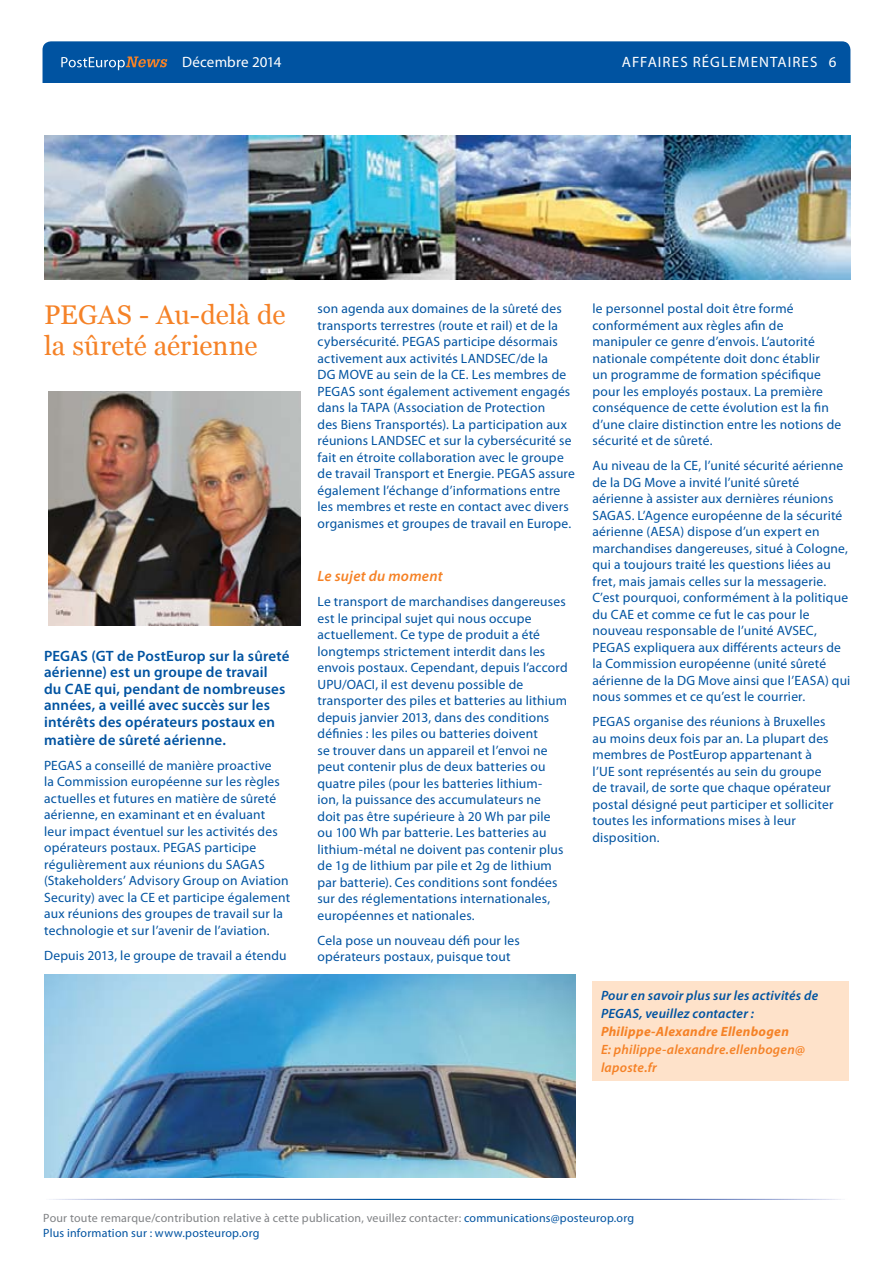
<style>
.page{position:relative;width:893px;height:1263px;background:#fff}
.page>*{position:absolute;margin:0;border:0;box-sizing:border-box;transform-origin:0 0}
.t1{font:27px/31.5px "Georgia";color:#f58227}
.t2{font:600 15px/16.5px "Myriad Pro";letter-spacing:.01em;color:#0053a1}
.t3{font:15px "Myriad Pro";letter-spacing:.01em;color:#fff}
.t4{font:italic 600 15px "Myriad Pro";letter-spacing:.015em;color:#f58227}
.t5{font:13.5px/16.5px "Myriad Pro";letter-spacing:.015em;color:#0053a1}
.t6{font:italic 600 13.5px/18px "Myriad Pro";letter-spacing:.02em;color:#0053a1}
.t7{font:italic 600 13.5px/18px "Myriad Pro";letter-spacing:.02em;color:#f58227}
.t8{font:italic 700 13.5px "Myriad Pro";letter-spacing:.02em;color:#f58227}
.t9{font:12px/15px "Myriad Pro";letter-spacing:.015em;color:#808285}
.s1{color:#0053a1}
</style>
<div class="page">
<div style="left:43px;top:41px;width:807px;height:57px;background:#0053a1;border-radius:9px"></div>
<div style="left:37px;top:83px;width:823px;height:17px;background:#fff"></div>
<svg style="left:61px;top:56px;width:106px;height:14px"></svg>
<div style="left:592px;top:981px;width:257px;height:100px;background:#fee2ca"></div>
<img style="left:44px;top:136px;width:806px;height:144px">
<img style="left:48px;top:391px;width:252px;height:234px">
<img style="left:44px;top:975px;width:531px;height:203px">
<p class="t3" style="left:622px;top:53px;width:19px">Affaires</p>
<p class="t3" style="left:693px;top:53px;width:10px">réglementaires</p>
<p class="t3" style="left:182px;top:53px;width:101px">Décembre 2014</p>
<p class="t3" style="left:829px;top:52px;width:9px">6</p>
<h1 class="t1" style="left:44px;top:299px;width:243px">PEGAS - Au-delà de la sûreté aérienne</h1>
<p class="t2" style="left:44px;top:647px;width:247px">PEGAS (GT de PostEurop sur la sûreté aérienne) est un groupe de travail<br>du CAE qui, pendant de nombreuses années, a veillé avec succès sur les intérêts des opérateurs postaux en</p>
<p class="t2" style="left:44px;top:731px;width:183px">matière de sûreté aérienne.</p>
<p class="t5" style="left:44px;top:757px;width:247px">PEGAS a conseillé de manière proactive<br>la Commission européenne sur les règles actuelles et futures en matière de sûreté aérienne, en examinant et en évaluant leur impact éventuel sur les activités des opérateurs postaux. PEGAS participe régulièrement aux réunions du SAGAS (Stakeholders’ Advisory Group on Aviation Security) avec la CE et participe également aux réunions des groupes de travail sur la technologie et sur l’avenir de l’aviation.</p>
<p class="t5" style="left:44px;top:947px;width:244px">Depuis 2013, le groupe de travail a étendu</p>
<p class="t5" style="left:317px;top:300px;width:259px">son agenda aux domaines de la sûreté des transports terrestres (route et rail) et de la cybersécurité. PEGAS participe désormais activement aux activités LANDSEC/de la<br>DG MOVE au sein de la CE. Les membres de PEGAS sont également activement engagés dans la TAPA (Association de Protection<br>des Biens Transportés). La participation aux réunions LANDSEC et sur la cybersécurité se fait en étroite collaboration avec le groupe de travail Transport et Energie. PEGAS assure également l’échange d’informations entre les membres et reste en contact avec divers organismes et groupes de travail en Europe.</p>
<p class="t4" style="left:317px;top:566px;width:127px">Le sujet du moment</p>
<p class="t5" style="left:317px;top:593px;width:252px">Le transport de marchandises dangereuses est le principal sujet qui nous occupe actuellement. Ce type de produit a été longtemps strictement interdit dans les envois postaux. Cependant, depuis l’accord UPU/OACI, il est devenu possible de transporter des piles et batteries au lithium depuis janvier 2013, dans des conditions définies : les piles ou batteries doivent<br>se trouver dans un appareil et l’envoi ne peut contenir plus de deux batteries ou quatre piles (pour les batteries lithium-<br>ion, la puissance des accumulateurs ne<br>doit pas être supérieure à 20 Wh par pile ou 100 Wh par batterie. Les batteries au lithium-métal ne doivent pas contenir plus de 1g de lithium par pile et 2g de lithium par batterie). Ces conditions sont fondées sur des réglementations internationales, européennes et nationales.</p>
<p class="t5" style="left:317px;top:931px;width:204px">Cela pose un nouveau défi pour les opérateurs postaux, puisque tout</p>
<p class="t5" style="left:592px;top:300px;width:250px">le personnel postal doit être formé conformément aux règles afin de manipuler ce genre d’envois. L’autorité nationale compétente doit donc établir<br>un programme de formation spécifique pour les employés postaux. La première conséquence de cette évolution est la fin d’une claire distinction entre les notions de sécurité et de sûreté.</p>
<p class="t5" style="left:592px;top:457px;width:259px">Au niveau de la CE, l’unité sécurité aérienne de la DG Move a invité l’unité sûreté aérienne à assister aux dernières réunions SAGAS. L’Agence européenne de la sécurité aérienne (AESA) dispose d’un expert en marchandises dangereuses, situé à Cologne, qui a toujours traité les questions liées au fret, mais jamais celles sur la messagerie.<br>C’est pourquoi, conformément à la politique du CAE et comme ce fut le cas pour le nouveau responsable de l’unité AVSEC, PEGAS expliquera aux différents acteurs de la Commission européenne (unité sûreté aérienne de la DG Move ainsi que l’EASA) qui nous sommes et ce qu’est le courrier.</p>
<p class="t5" style="left:592px;top:713px;width:243px">PEGAS organise des réunions à Bruxelles au moins deux fois par an. La plupart des membres de PostEurop appartenant à l’UE sont représentés au sein du groupe de travail, de sorte que chaque opérateur postal désigné peut participer et solliciter toutes les informations mises à leur disposition.</p>
<p class="t6" style="left:601px;top:986px;width:219px">Pour en savoir plus sur les activités de<br>PEGAS, veuillez contacter :</p>
<p class="t8" style="left:601px;top:1023px;width:189px">Philippe-Alexandre Ellenbogen</p>
<p class="t7" style="left:601px;top:1040px;width:205px">E: philippe-alexandre.ellenbogen@ laposte.fr</p>
<p class="t9" style="left:43px;top:1211px;width:592px">Pour toute remarque/contribution relative à cette publication, veuillez contacter: <span class="s1">communications@posteurop.org<br>Plus information sur : www.posteurop.org</span></p>
</div>
